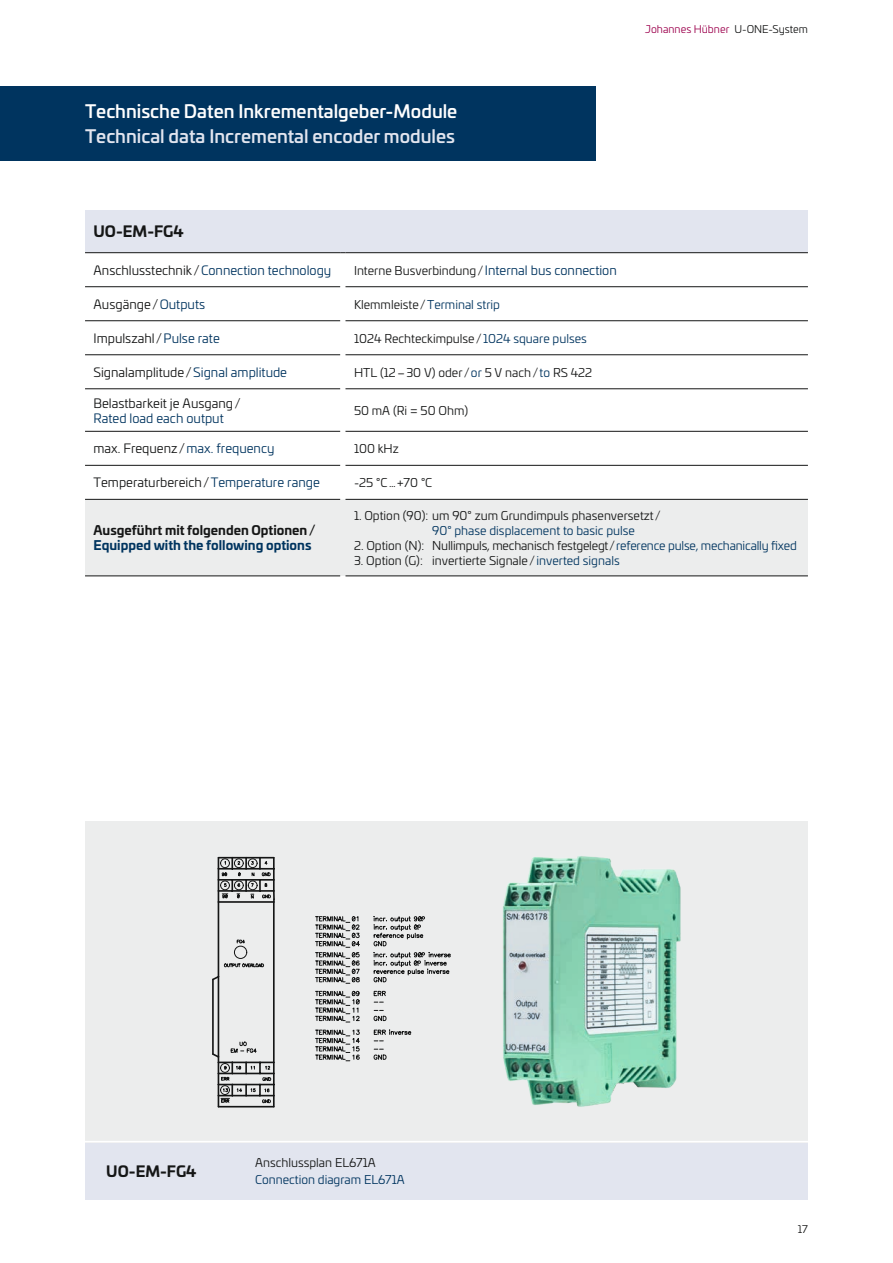
<style>
.page{position:relative;width:893px;height:1263px;background:#fff}
.page>*{position:absolute;margin:0;border:0;box-sizing:border-box;transform-origin:0 0}
.t1{font:500 18px "Univia Pro";color:#fff}
.t2{font:500 18px "Univia Pro";color:#e2e5ef}
.t3{font:700 15px "Univia Pro";color:#151616}
.t4{font:12.75px "Univia Pro";color:#151616}
.t5{font:12.75px "Univia Pro";color:#00345f}
.t6{font:700 12.75px "Univia Pro";color:#151616}
.t7{font:700 12.75px "Univia Pro";color:#00345f}
.t8{font:12px "Univia Pro";color:#151616}
.t9{font:12px "Univia Pro";color:#00345f}
.t10{font:10.5px "Univia Pro";color:#9c004d}
.t11{font:10.5px "Univia Pro";color:#151616}
.s1{color:#151616}
.s2{font-size:12.75px;color:#00345f}
.s3{color:#00345f}
</style>
<div class="page">
<div style="left:0;top:86px;width:595px;height:75px;background:#00345f"></div>
<div style="left:85px;top:1142px;width:723px;height:58px;background:#e2e5ef"></div>
<div style="left:85px;top:821px;width:723px;height:321px;background:#eceded"></div>
<hr style="left:82px;top:1141px;width:733px;height:1px;background:#fff">
<div style="left:85px;top:210px;width:723px;height:43px;background:#e2e5ef"></div>
<svg style="left:85px;top:253px;width:723px;height:246px"></svg>
<div style="left:85px;top:499px;width:723px;height:77px;background:#eceded"></div>
<hr style="left:85px;top:286px;width:255px;height:1px;background:#151616">
<hr style="left:85px;top:354px;width:255px;height:1px;background:#151616">
<hr style="left:85px;top:388px;width:255px;height:1px;background:#151616">
<hr style="left:85px;top:431px;width:255px;height:1px;background:#151616">
<hr style="left:85px;top:465px;width:255px;height:1px;background:#151616">
<hr style="left:85px;top:499px;width:255px;height:1px;background:#151616">
<hr style="left:85px;top:576px;width:255px;height:1px;background:#151616">
<hr style="left:85px;top:320px;width:255px;height:1px;background:#151616">
<hr style="left:345px;top:320px;width:463px;height:1px;background:#151616">
<hr style="left:345px;top:354px;width:463px;height:1px;background:#151616">
<hr style="left:345px;top:388px;width:463px;height:1px;background:#151616">
<hr style="left:345px;top:431px;width:463px;height:1px;background:#151616">
<hr style="left:345px;top:465px;width:463px;height:1px;background:#151616">
<hr style="left:345px;top:499px;width:463px;height:1px;background:#151616">
<hr style="left:345px;top:576px;width:463px;height:1px;background:#151616">
<hr style="left:345px;top:286px;width:463px;height:1px;background:#151616">
<hr style="left:85px;top:252px;width:255px;height:1px;background:#151616">
<hr style="left:345px;top:252px;width:463px;height:1px;background:#151616">
<svg style="left:213px;top:857px;width:62px;height:250px"></svg>
<svg style="left:315px;top:916px;width:136px;height:145px"></svg>
<img style="left:503px;top:856px;width:178px;height:251px">
<h1 class="t1" style="left:85px;top:98px;width:374px">Technische Daten Inkrementalgeber-Module</h1>
<h1 class="t2" style="left:85px;top:122px;width:371px">Technical data Incremental encoder modules</h1>
<p class="t10" style="left:645px;top:21px;width:164px">Johannes Hübner <span class="s1">U-ONE-System</span></p>
<p class="t3" style="left:94px;top:220px;width:92px">UO-EM-FG4</p>
<p class="t5" style="left:94px;top:261px;width:239px"><span class="s1">Anschlusstechnik /</span>Connection technology</p>
<p class="t8" style="left:354px;top:262px;width:264px">Interne Busverbindung/ <span class="s2">Internal bus connection</span></p>
<p class="t4" style="left:94px;top:295px;width:113px">Ausgänge/<span class="s3">Outputs</span></p>
<p class="t9" style="left:354px;top:295px;width:147px"><span class="s1">Klemmleiste/</span>Terminal strip</p>
<p class="t4" style="left:94px;top:329px;width:128px">Impulszahl /<span class="s3">Pulse rate</span></p>
<p class="t8" style="left:354px;top:329px;width:234px">1024 Rechteckimpulse/ <span class="s3">1024 square pulses</span></p>
<p class="t4" style="left:94px;top:363px;width:195px">Signalamplitude/<span class="s3">Signal amplitude</span></p>
<p class="t8" style="left:354px;top:363px;width:240px">HTL (12–30 V) oder /<span class="s3">or</span> 5 V nach/ <span class="s3">to</span> RS 422</p>
<p class="t4" style="left:94px;top:394px;width:148px">Belastbarkeit je Ausgang/</p>
<p class="t5" style="left:94px;top:409px;width:132px">Rated load each output</p>
<p class="t8" style="left:354px;top:402px;width:116px">50 mA (Ri = 50 Ohm)</p>
<p class="t4" style="left:94px;top:439px;width:182px">max. Frequenz/<span class="s3">max. frequency</span></p>
<p class="t8" style="left:354px;top:440px;width:46px">100 kHz</p>
<p class="t4" style="left:94px;top:473px;width:228px">Temperaturbereich/<span class="s3">Temperature range</span></p>
<p class="t8" style="left:354px;top:474px;width:80px">-25 °C…+70 °C</p>
<p class="t6" style="left:94px;top:520px;width:223px">Ausgeführt mit folgenden Optionen/</p>
<p class="t7" style="left:94px;top:535px;width:219px">Equipped with the following options</p>
<p class="t8" style="left:354px;top:507px;width:308px">1. Option (90): um 90° zum Grundimpuls phasenversetzt /</p>
<p class="t9" style="left:432px;top:522px;width:204px">90° phase displacement to basic pulse</p>
<p class="t8" style="left:354px;top:537px;width:444px">2. Option (N): Nullimpuls, mechanisch festgelegt/<span class="s3">reference pulse, mechanically fixed</span></p>
<p class="t8" style="left:354px;top:552px;width:267px">3. Option (G): invertierte Signale/ <span class="s3">inverted signals</span></p>
<p class="t3" style="left:106px;top:1160px;width:92px">UO-EM-FG4</p>
<p class="t8" style="left:255px;top:1154px;width:122px">Anschlussplan EL671A</p>
<p class="t9" style="left:255px;top:1171px;width:151px">Connection diagram EL671A</p>
<p class="t11" style="left:798px;top:1222px;width:12px">17</p>
</div>
